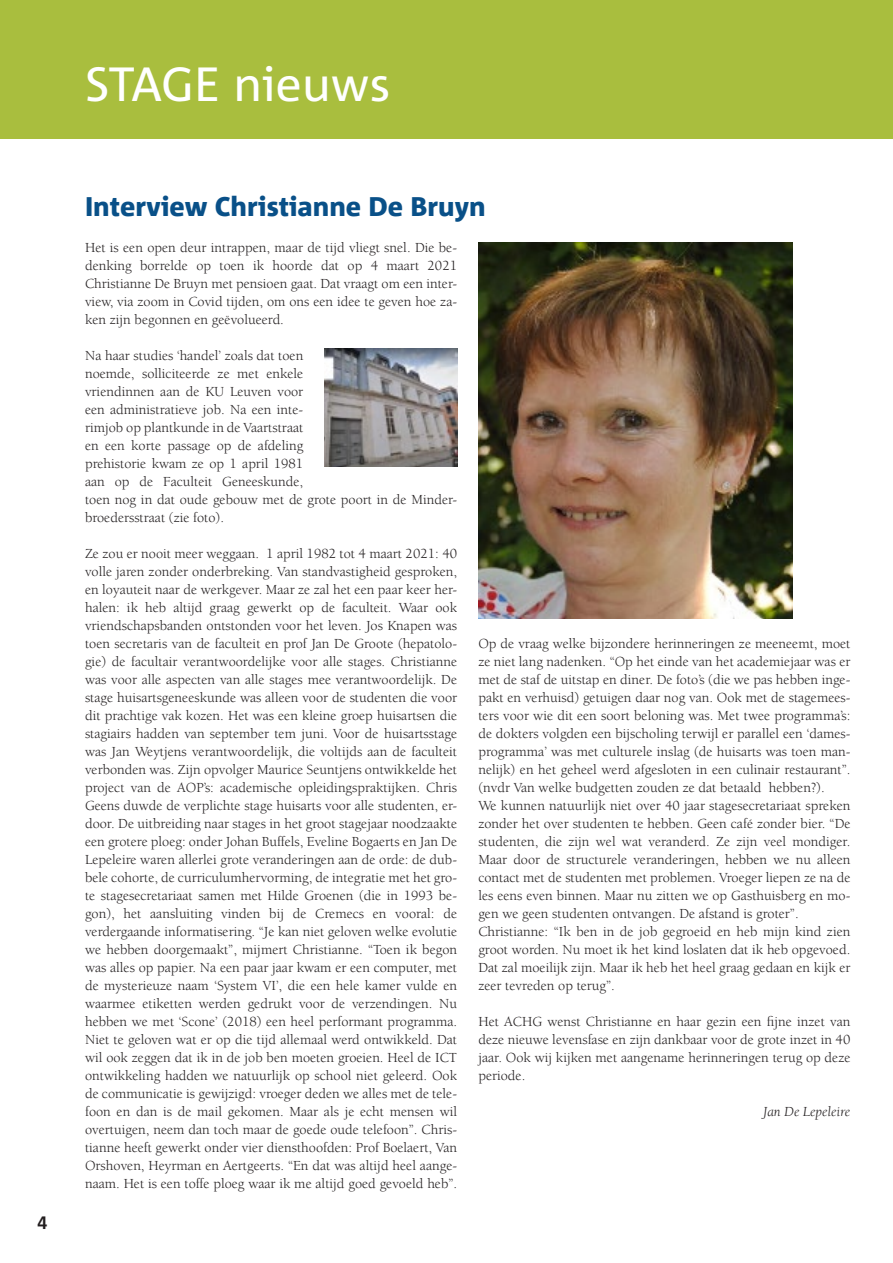
<style>
.page{position:relative;width:893px;height:1263px;background:#fff}
.page>*{position:absolute;margin:0;border:0;box-sizing:border-box;transform-origin:0 0}
.t1{font:48px "Corpid";color:#fff}
.t2{font:800 27px "Corpid";color:#095088}
.t3{font:14.25px/18px "Berkeley";color:#231f20;text-align:justify}
.t4{font:italic 14.25px "Berkeley";color:#231f20}
</style>
<div class="page">
<div style="left:0;top:0;width:893px;height:139px;background:#a9be3e"></div>
<img style="left:478px;top:242px;width:314px;height:377px">
<img style="left:325px;top:349px;width:132px;height:118px">
<h1 class="t1" style="left:85px;top:58px;width:307px">STAGE nieuws</h1>
<h2 class="t2" style="left:85px;top:192px;width:402px">Interview Christianne De Bruyn</h2>
<p class="t3" style="left:85px;top:239px;width:374px">Het is een open deur intrappen, maar de tijd vliegt snel. Die be&shy;denking borrelde op toen ik hoorde dat op 4 maart 2021<br>Christianne De Bruyn met pensioen gaat. Dat vraagt om een inter&shy;view, via zoom in Covid tijden, om ons een idee te geven hoe za&shy;ken zijn begonnen en geëvolueerd.</p>
<p class="t3" style="left:85px;top:347px;width:374px;text-align:left">Na haar studies ‘handel’ zoals dat toen<br>noemde, solliciteerde ze met enkele<br>vriendinnen aan de KU Leuven voor<br>een administratieve job. Na een inte-<br>rimjob op plantkunde in de Vaartstraat<br>en een korte passage op de afdeling<br>prehistorie kwam ze op 1 april 1981<br>aan op de Faculteit Geneeskunde,<br>toen nog in dat oude gebouw met de grote poort in de Minder&shy;broedersstraat (zie foto).</p>
<p class="t3" style="left:85px;top:545px;width:374px">Ze zou er nooit meer weggaan. 1 april 1982 tot 4 maart 2021: 40 volle jaren zonder onderbreking. Van standvastigheid gesproken, en loyauteit naar de werkgever. Maar ze zal het een paar keer her&shy;halen: ik heb altijd graag gewerkt op de faculteit. Waar ook vriendschapsbanden ontstonden voor het leven. Jos Knapen was toen secretaris van de faculteit en prof Jan De Groote (hepatolo&shy;gie) de facultair verantwoordelijke voor alle stages. Christianne was voor alle aspecten van alle stages mee verantwoordelijk. De stage huisartsgeneeskunde was alleen voor de studenten die voor dit prachtige vak kozen. Het was een kleine groep huisartsen die stagiairs hadden van september tem juni. Voor de huisartsstage was Jan Weytjens verantwoordelijk, die voltijds aan de faculteit verbonden was. Zijn opvolger Maurice Seuntjens ontwikkelde het project van de AOP’s: academische opleidingspraktijken. Chris Geens duwde de verplichte stage huisarts voor alle studenten, er&shy;door. De uitbreiding naar stages in het groot stagejaar noodzaakte een grotere ploeg: onder Johan Buffels, Eveline Bogaerts en Jan De Lepeleire waren allerlei grote veranderingen aan de orde: de dub&shy;bele cohorte, de curriculumhervorming, de integratie met het gro&shy;te stagesecretariaat samen met Hilde Groenen (die in 1993 be&shy;gon), het aansluiting vinden bij de Cremecs en vooral: de verdergaande informatisering. “Je kan niet geloven welke evolutie we hebben doorgemaakt”, mijmert Christianne. “Toen ik begon was alles op papier. Na een paar jaar kwam er een computer, met de mysterieuze naam ‘System VI’, die een hele kamer vulde en waarmee etiketten werden gedrukt voor de verzendingen. Nu hebben we met ‘Scone’ (2018) een heel performant programma.<br>Niet te geloven wat er op die tijd allemaal werd ontwikkeld. Dat wil ook zeggen dat ik in de job ben moeten groeien. Heel de ICT ontwikkeling hadden we natuurlijk op school niet geleerd. Ook de communicatie is gewijzigd: vroeger deden we alles met de tele&shy;foon en dan is de mail gekomen. Maar als je echt mensen wil overtuigen, neem dan toch maar de goede oude telefoon”. Chris&shy;tianne heeft gewerkt onder vier diensthoofden: Prof Boelaert, Van Orshoven, Heyrman en Aertgeerts. “En dat was altijd heel aange&shy;naam. Het is een toffe ploeg waar ik me altijd goed gevoeld heb”.</p>
<p class="t3" style="left:478px;top:635px;width:374px;text-align:left">Op de vraag welke bijzondere herinneringen ze meeneemt, moet ze niet lang nadenken. “Op het einde van het academiejaar was er met de staf de uitstap en diner. De foto’s (die we pas hebben inge&shy;pakt en verhuisd) getuigen daar nog van. Ook met de stagemees&shy;ters voor wie dit een soort beloning was. Met twee programma’s: de dokters volgden een bijscholing terwijl er parallel een ‘dames&shy;programma’ was met culturele inslag (de huisarts was toen man&shy;nelijk) en het geheel werd afgesloten in een culinair restaurant”. (nvdr Van welke budgetten zouden ze dat betaald hebben?).<br>We kunnen natuurlijk niet over 40 jaar stagesecretariaat spreken zonder het over studenten te hebben. Geen café zonder bier. “De studenten, die zijn wel wat veranderd. Ze zijn veel mondiger.<br>Maar door de structurele veranderingen, hebben we nu alleen contact met de studenten met problemen. Vroeger liepen ze na de les eens even binnen. Maar nu zitten we op Gasthuisberg en mo&shy;gen we geen studenten ontvangen. De afstand is groter”.<br>Christianne: “Ik ben in de job gegroeid en heb mijn kind zien groot worden. Nu moet ik het kind loslaten dat ik heb opgevoed.<br>Dat zal moeilijk zijn. Maar ik heb het heel graag gedaan en kijk er zeer tevreden op terug”.</p>
<p class="t3" style="left:478px;top:1013px;width:374px">Het ACHG wenst Christianne en haar gezin een fijne inzet van deze nieuwe levensfase en zijn dankbaar voor de grote inzet in 40 jaar. Ook wij kijken met aangename herinneringen terug op deze periode.</p>
<p class="t4" style="left:763px;top:1104px;width:89px">Jan De Lepeleire</p>
</div>
